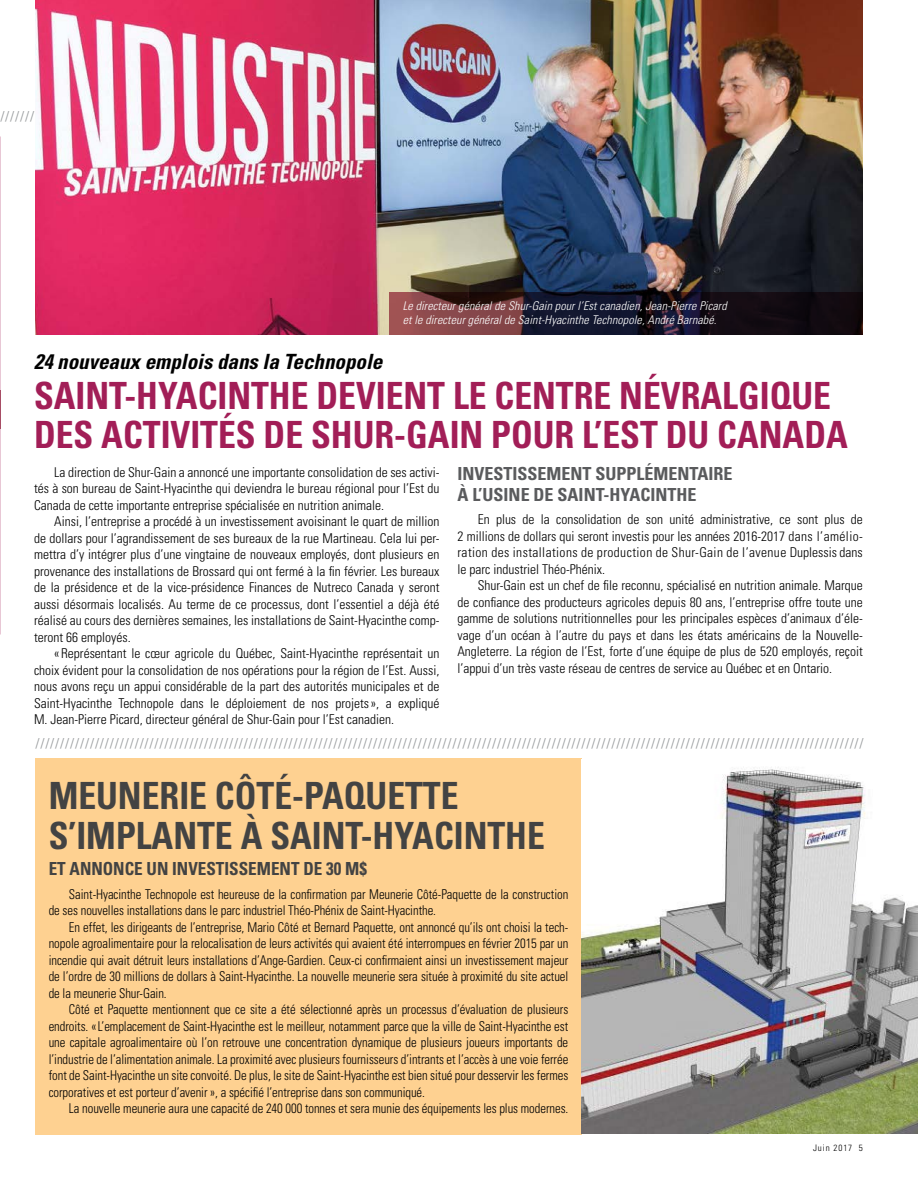
<style>
.page{position:relative;width:918px;height:1188px;background:#fff}
.page>*{position:absolute;margin:0;border:0;box-sizing:border-box;transform-origin:0 0}
.t1{font:700 condensed 37.5px/39px "Univers";color:#a21e57;scale:.95 1}
.t2{font:700 condensed 37.5px/40.5px "Univers";color:#434343;scale:.95 1}
.t3{font:italic 700 condensed 21px "Univers";color:#000}
.t4{font:700 condensed 18px "Univers";color:#5a5b5d}
.t5{font:700 condensed 18px "Univers";color:#434343;scale:.95 1}
.t6{font:15px "Minion Pro";color:#979a9c}
.t7{font:300 condensed 13.5px/16.5px "Univers";letter-spacing:-.005em;color:#000;text-align:justify}
.t8{font:300 condensed 13.5px/16.5px "Univers";letter-spacing:-.005em;color:#000;text-align:justify;scale:.94 1}
.t9{font:italic 300 condensed 12px/14.4px "Univers";letter-spacing:.01em;color:#fff}
.t10{font:300 condensed 9px "Univers";letter-spacing:.1em;color:#000}
</style>
<div class="page">
<div style="left:35px;top:758px;width:547px;height:377px;background:#fed191"></div>
<img style="left:582px;top:767px;width:336px;height:367px">
<img style="left:35px;top:0;width:828px;height:335px">
<hr style="left:0;top:390px;width:1px;height:39px;background:#b86379">
<svg style="left:390px;top:293px;width:473px;height:42px;background:#301d28"></svg>
<p class="t6" style="left:0;top:107px;width:36px">///////</p>
<p class="t9" style="left:403px;top:298px;width:326px">Le directeur général de Shur-Gain pour l’Est canadien, Jean-Pierre Picard et le directeur général de Saint-Hyacinthe Technopole, André Barnabé.</p>
<h2 class="t3" style="left:34px;top:349px;width:350px">24 nouveaux emplois dans la Technopole</h2>
<h1 class="t1" style="left:34px;top:376px;width:858px">SAINT-HYACINTHE DEVIENT LE CENTRE NÉVRALGIQUE<br>DES ACTIVITÉS DE SHUR-GAIN POUR L’EST DU CANADA</h1>
<p class="t7" style="left:34px;top:464px;width:407px;text-indent:20px">La direction de Shur-Gain a annoncé une importante consolidation de ses activi&shy;tés à son bureau de Saint-Hyacinthe qui deviendra le bureau régional pour l’Est du Canada de cette importante entreprise spécialisée en nutrition animale.</p>
<p class="t7" style="left:34px;top:513px;width:407px;text-indent:20px">Ainsi, l’entreprise a procédé à un investissement avoisinant le quart de million de dollars pour l’agrandissement de ses bureaux de la rue Martineau. Cela lui per&shy;mettra d’y intégrer plus d’une vingtaine de nouveaux employés, dont plusieurs en provenance des installations de Brossard qui ont fermé à la fin février. Les bureaux de la présidence et de la vice-présidence Finances de Nutreco Canada y seront aussi désormais localisés. Au terme de ce processus, dont l’essentiel a déjà été réalisé au cours des dernières semaines, les installations de Saint-Hyacinthe comp&shy;teront 66 employés.</p>
<p class="t7" style="left:34px;top:645px;width:407px;text-indent:20px">«Représentant le cœur agricole du Québec, Saint-Hyacinthe représentait un choix évident pour la consolidation de nos opérations pour la région de l’Est. Aussi, nous avons reçu un appui considérable de la part des autorités municipales et de Saint-Hyacinthe Technopole dans le déploiement de nos projets», a expliqué M. Jean-Pierre Picard, directeur général de Shur-Gain pour l’Est canadien.</p>
<h3 class="t4" style="left:457px;top:463px;width:16px">INVESTISSEMENT</h3>
<h3 class="t4" style="left:596px;top:463px;width:11px">SUPPLÉMENTAIRE</h3>
<h3 class="t4" style="left:457px;top:484px;width:36px">À L’USINE</h3>
<h3 class="t4" style="left:534px;top:484px;width:45px">DE SAINT</h3>
<h3 class="t4" style="left:603px;top:484px;width:28px">-HYACINTHE</h3>
<p class="t7" style="left:457px;top:512px;width:407px;text-indent:20px">En plus de la consolidation de son unité administrative, ce sont plus de 2 millions de dollars qui seront investis pour les années 2016-2017 dans l’amélio&shy;ration des installations de production de Shur-Gain de l’avenue Duplessis dans le parc industriel Théo-Phénix.</p>
<p class="t7" style="left:457px;top:577px;width:407px;text-indent:20px">Shur-Gain est un chef de file reconnu, spécialisé en nutrition animale. Marque de confiance des producteurs agricoles depuis 80 ans, l’entreprise offre toute une gamme de solutions nutritionnelles pour les principales espèces d’animaux d’éle&shy;vage d’un océan à l’autre du pays et dans les états américains de la Nouvelle-Angleterre. La région de l’Est, forte d’une équipe de plus de 520 employés, reçoit l’appui d’un très vaste réseau de centres de service au Québec et en Ontario.</p>
<p class="t6" style="left:35px;top:733px;width:831px">///////////////////////////////////////////////////////////////////////////////////////////////////////////////////////////////////////////////////////////////////////</p>
<h1 class="t2" style="left:49px;top:775px;width:524px">MEUNERIE CÔTÉ-PAQUETTE<br>S’IMPLANTE À SAINT-HYACINTHE</h1>
<h3 class="t5" style="left:49px;top:857px;width:337px">ET ANNONCE UN INVESTISSEMENT DE 30 M$</h3>
<p class="t8" style="left:49px;top:886px;width:554px;text-indent:20px">Saint-Hyacinthe Technopole est heureuse de la confirmation par Meunerie Côté-Paquette de la construction de ses nouvelles installations dans le parc industriel Théo-Phénix de Saint-Hyacinthe.</p>
<p class="t8" style="left:49px;top:919px;width:554px;text-indent:20px">En effet, les dirigeants de l’entreprise, Mario Côté et Bernard Paquette, ont annoncé qu’ils ont choisi la tech&shy;nopole agroalimentaire pour la relocalisation de leurs activités qui avaient été interrompues en février 2015 par un incendie qui avait détruit leurs installations d’Ange-Gardien. Ceux-ci confirmaient ainsi un investissement majeur de l’ordre de 30 millions de dollars à Saint-Hyacinthe. La nouvelle meunerie sera située à proximité du site actuel de la meunerie Shur-Gain.</p>
<p class="t8" style="left:49px;top:1001px;width:554px;text-indent:20px">Côté et Paquette mentionnent que ce site a été sélectionné après un processus d’évaluation de plusieurs endroits. «L’emplacement de Saint-Hyacinthe est le meilleur, notamment parce que la ville de Saint-Hyacinthe est une capitale agroalimentaire où l’on retrouve une concentration dynamique de plusieurs joueurs importants de l’industrie de l’alimentation animale. La proximité avec plusieurs fournisseurs d’intrants et l’accès à une voie ferrée font de Saint-Hyacinthe un site convoité. De plus, le site de Saint-Hyacinthe est bien situé pour desservir les fermes corporatives et est porteur d’avenir », a spécifié l’entreprise dans son communiqué.</p>
<p class="t8" style="left:69px;top:1100px;width:533px">La nouvelle meunerie aura une capacité de 240 000 tonnes et sera munie des équipements les plus modernes.</p>
<p class="t10" style="left:813px;top:1142px;width:51px">Juin 2017 5</p>
</div>
